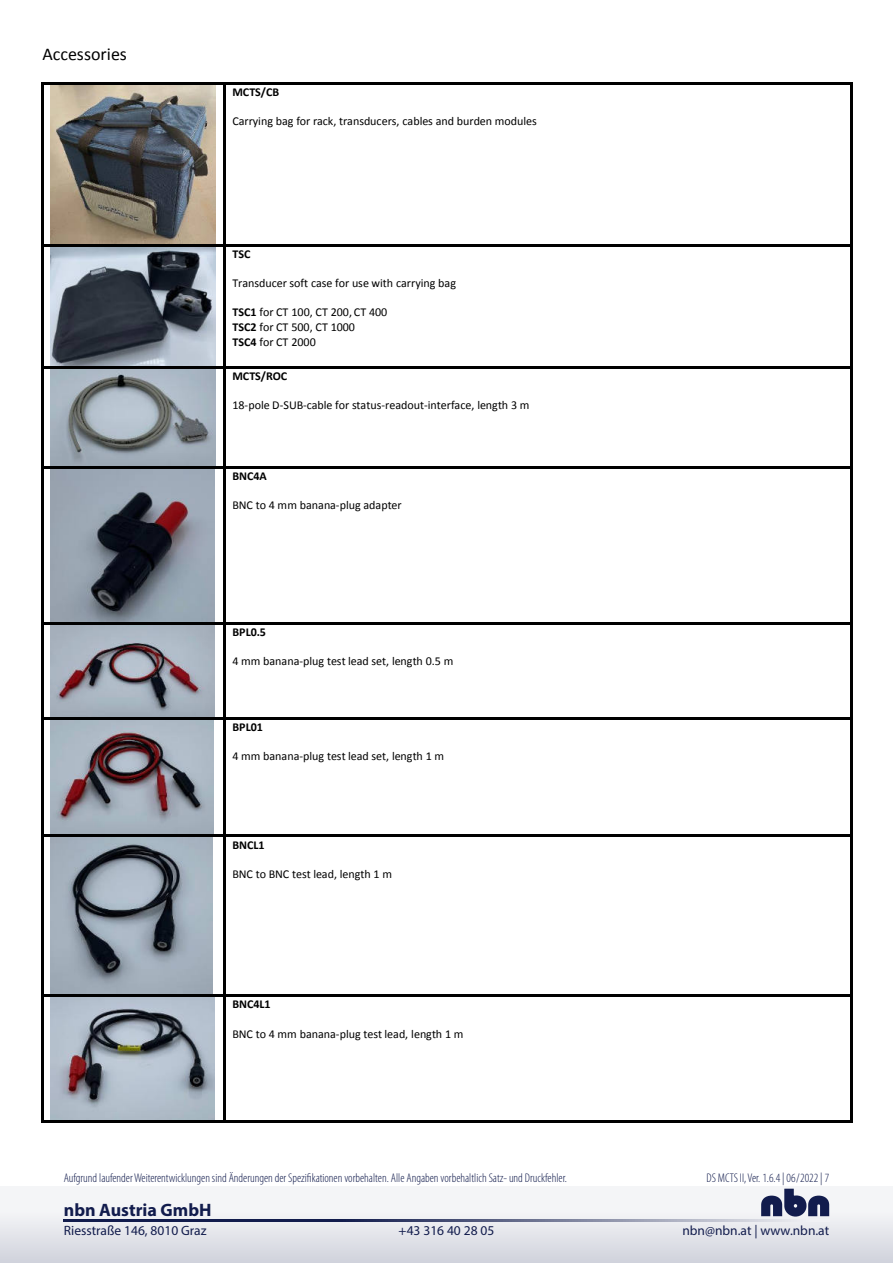
<style>
.page{position:relative;width:893px;height:1263px;background:#fff}
.page>*{position:absolute;margin:0;border:0;box-sizing:border-box;transform-origin:0 0}
.t1{font:700 18px "Myriad Pro";color:#121c4d}
.t2{font:18px "Calibri";color:#000}
.t3{font:13.5px "Myriad Pro";color:#121c4d}
.t4{font:300 condensed 12.6px "Myriad Pro";color:#121c4d}
.t5{font:12px/14.7px "Calibri";letter-spacing:-.005em;color:#000}
.t6{font:700 12px "Calibri";color:#000}
.s1{font-weight:700}
</style>
<div class="page">
<img style="left:51px;top:84px;width:165px;height:160px">
<img style="left:51px;top:246px;width:165px;height:120px">
<img style="left:51px;top:369px;width:165px;height:97px">
<img style="left:51px;top:468px;width:164px;height:154px">
<img style="left:51px;top:624px;width:163px;height:93px">
<img style="left:51px;top:719px;width:162px;height:116px">
<img style="left:51px;top:837px;width:162px;height:157px">
<img style="left:51px;top:997px;width:163px;height:123px">
<div style="left:0;top:1186px;width:893px;height:77px;background:linear-gradient(to bottom,#fcfdfd,#d4d6df)"></div>
<svg style="left:64px;top:1220px;width:765px;height:1px"></svg>
<svg style="left:761px;top:1189px;width:68px;height:27px"></svg>
<hr style="left:44px;top:82px;width:179px;height:2px;background:#000">
<hr style="left:225px;top:82px;width:625px;height:2px;background:#000">
<hr style="left:42px;top:84px;width:2px;height:160px;background:#000">
<hr style="left:223px;top:84px;width:2px;height:160px;background:#000">
<hr style="left:850px;top:84px;width:2px;height:160px;background:#000">
<hr style="left:44px;top:244px;width:179px;height:2px;background:#000">
<hr style="left:225px;top:244px;width:625px;height:2px;background:#000">
<hr style="left:42px;top:246px;width:2px;height:120px;background:#000">
<hr style="left:223px;top:246px;width:2px;height:120px;background:#000">
<hr style="left:850px;top:246px;width:2px;height:120px;background:#000">
<hr style="left:44px;top:366px;width:179px;height:3px;background:#000">
<hr style="left:225px;top:366px;width:625px;height:3px;background:#000">
<hr style="left:42px;top:369px;width:2px;height:97px;background:#000">
<hr style="left:223px;top:369px;width:2px;height:97px;background:#000">
<hr style="left:850px;top:369px;width:2px;height:97px;background:#000">
<hr style="left:44px;top:466px;width:179px;height:2px;background:#000">
<hr style="left:225px;top:466px;width:625px;height:2px;background:#000">
<hr style="left:42px;top:468px;width:2px;height:154px;background:#000">
<hr style="left:223px;top:468px;width:2px;height:154px;background:#000">
<hr style="left:850px;top:468px;width:2px;height:154px;background:#000">
<hr style="left:44px;top:622px;width:179px;height:2px;background:#000">
<hr style="left:225px;top:622px;width:625px;height:2px;background:#000">
<hr style="left:42px;top:625px;width:2px;height:92px;background:#000">
<hr style="left:223px;top:625px;width:2px;height:92px;background:#000">
<hr style="left:850px;top:625px;width:2px;height:92px;background:#000">
<hr style="left:44px;top:717px;width:179px;height:2px;background:#000">
<hr style="left:225px;top:717px;width:625px;height:2px;background:#000">
<hr style="left:42px;top:719px;width:2px;height:116px;background:#000">
<hr style="left:223px;top:719px;width:2px;height:116px;background:#000">
<hr style="left:850px;top:719px;width:2px;height:116px;background:#000">
<hr style="left:44px;top:835px;width:179px;height:2px;background:#000">
<hr style="left:225px;top:835px;width:625px;height:2px;background:#000">
<hr style="left:42px;top:837px;width:2px;height:158px;background:#000">
<hr style="left:223px;top:837px;width:2px;height:158px;background:#000">
<hr style="left:850px;top:837px;width:2px;height:158px;background:#000">
<hr style="left:44px;top:995px;width:179px;height:2px;background:#000">
<hr style="left:225px;top:995px;width:625px;height:2px;background:#000">
<hr style="left:42px;top:997px;width:2px;height:123px;background:#000">
<hr style="left:44px;top:1120px;width:179px;height:3px;background:#000">
<hr style="left:223px;top:997px;width:2px;height:123px;background:#000">
<hr style="left:225px;top:1120px;width:625px;height:3px;background:#000">
<hr style="left:850px;top:997px;width:2px;height:123px;background:#000">
<h1 class="t2" style="left:42px;top:46px;width:86px">Accessories</h1>
<p class="t6" style="left:232px;top:87px;width:48px">MCTS/CB</p>
<p class="t5" style="left:232px;top:115px;width:306px">Carrying bag for rack, transducers, cables and burden modules</p>
<p class="t6" style="left:232px;top:249px;width:20px">TSC</p>
<p class="t5" style="left:232px;top:277px;width:225px">Transducer soft case for use with carrying bag</p>
<p class="t5" style="left:232px;top:306px;width:156px"><span class="s1">TSC1</span> for CT 100, CT 200, CT 400<br><span class="s1">TSC2</span> for CT 500, CT 1000<br><span class="s1">TSC4</span> for CT 2000</p>
<p class="t6" style="left:232px;top:371px;width:56px">MCTS/ROC</p>
<p class="t5" style="left:232px;top:399px;width:299px">18-pole D-SUB-cable for status-readout-interface, length 3 m</p>
<p class="t6" style="left:232px;top:471px;width:36px">BNC4A</p>
<p class="t5" style="left:232px;top:499px;width:171px">BNC to 4 mm banana-plug adapter</p>
<p class="t6" style="left:232px;top:627px;width:35px">BPL0.5</p>
<p class="t5" style="left:232px;top:655px;width:222px">4 mm banana-plug test lead set, length 0.5 m</p>
<p class="t6" style="left:232px;top:722px;width:32px">BPL01</p>
<p class="t5" style="left:232px;top:750px;width:213px">4 mm banana-plug test lead set, length 1 m</p>
<p class="t6" style="left:232px;top:839px;width:34px">BNCL1</p>
<p class="t5" style="left:232px;top:867px;width:161px">BNC to BNC test lead, length 1 m</p>
<p class="t6" style="left:232px;top:999px;width:40px">BNC4L1</p>
<p class="t5" style="left:232px;top:1027px;width:233px">BNC to 4 mm banana-plug test lead, length 1 m</p>
<p class="t4" style="left:64px;top:1173px;width:505px">Aufgrund laufenderWeiterentwicklungen sind Änderungen der Spezifikationen vorbehalten. Alle Angaben vorbehaltlich Satz- und Druckfehler.</p>
<p class="t4" style="left:706px;top:1173px;width:124px">DS MCTS II,Ver. 1.6.4 | 06/2022 | 7</p>
<h1 class="t1" style="left:64px;top:1203px;width:149px">nbn Austria GmbH</h1>
<p class="t3" style="left:64px;top:1225px;width:144px">Riesstraße 146, 8010 Graz</p>
<p class="t3" style="left:399px;top:1225px;width:97px">+43 316 40 28 05</p>
<p class="t3" style="left:682px;top:1225px;width:148px">nbn@nbn.at | www.nbn.at</p>
</div>
